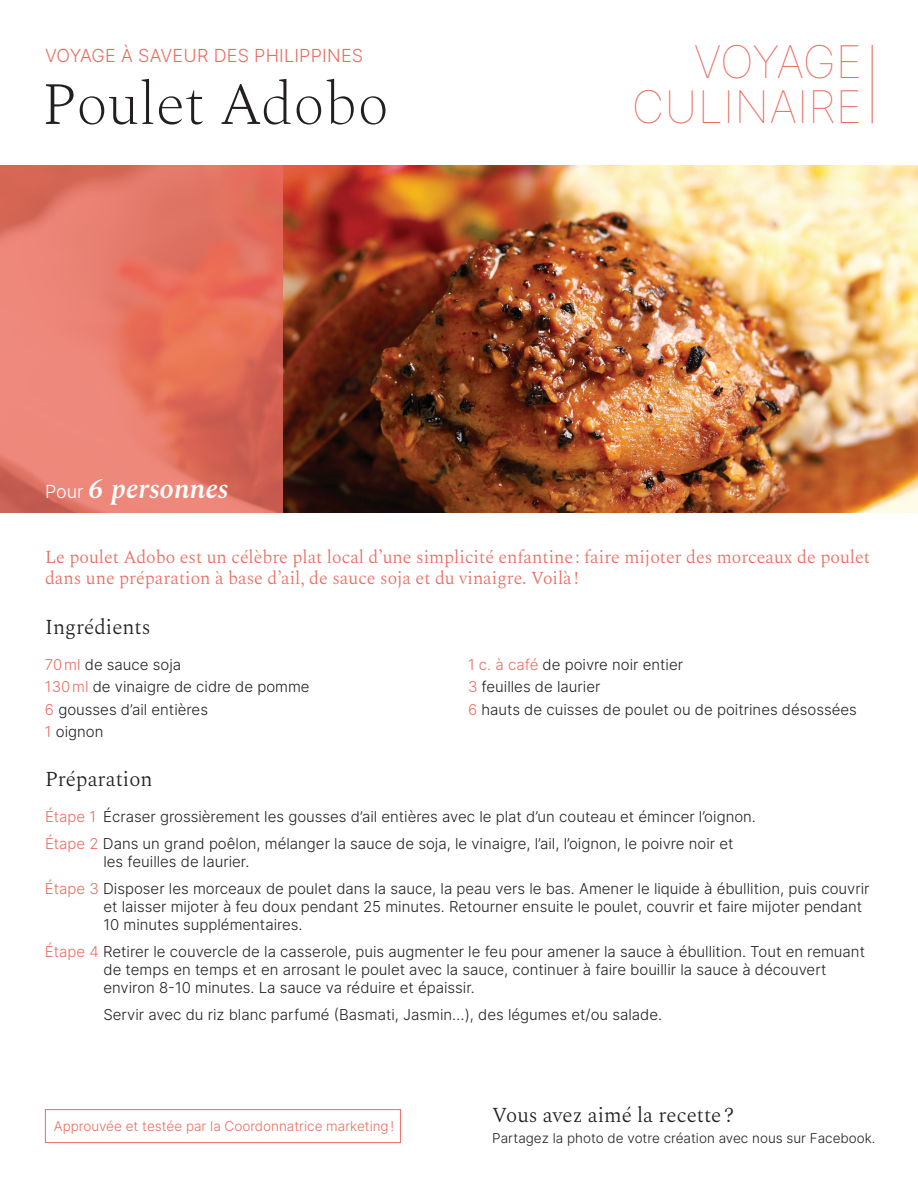
<style>
.page{position:relative;width:918px;height:1188px;background:#fff}
.page>*{position:absolute;margin:0;border:0;box-sizing:border-box;transform-origin:0 0}
.t1{font:200 60px "Spectral";color:#231f20}
.t2{font:45px/45px "Inter Thin BETA";color:#ea6c61;text-align:right}
.t3{font:italic 600 28.5px "Spectral";color:#fff}
.t4{font:300 21px "Spectral";color:#231f20}
.t5{font:300 18px/21px "Spectral";color:#ea6c61}
.t6{font:18px "Inter Light BETA";letter-spacing:.01em;color:#ea6c61}
.t7{font:15px/22.5px "Inter Light BETA";color:#231f20}
.t8{font:13.5px "Inter Light BETA";color:#231f20}
.t9{font:13.5px "Inter Light BETA";color:#ea6c61}
.s1{font-family:"Inter Light BETA";font-weight:400;font-style:normal;font-size:18px}
.s2{color:#ea6c61}
</style>
<div class="page">
<img style="left:283px;top:165px;width:635px;height:348px">
<hr style="left:872px;top:45px;width:1px;height:78px;background:#ea6c61">
<svg style="left:0;top:165px;width:283px;height:348px;background:#e47666"></svg>
<div style="left:45px;top:1109px;width:356px;height:34px;border:1px solid #ea6c61"></div>
<p class="t6" style="left:45px;top:43px;width:320px">VOYAGE À SAVEUR DES PHILIPPINES</p>
<h1 class="t1" style="left:42px;top:61px;width:348px">Poulet Adobo</h1>
<h3 class="t3" style="left:45px;top:468px;width:185px"><span class="s1">Pour</span> 6 personnes</h3>
<h2 class="t2" style="left:632px;top:37px;width:232px">VOYAGE<br>CULINAIRE</h2>
<p class="t5" style="left:45px;top:546px;width:827px">Le poulet Adobo est un célèbre plat local d’une simplicité enfantine : faire mijoter des morceaux de poulet dans une préparation à base d’ail, de sauce soja et du vinaigre. Voilà !</p>
<h3 class="t4" style="left:45px;top:612px;width:107px">Ingrédients</h3>
<p class="t7" style="left:45px;top:652px;width:266px"><span class="s2">70ml</span> de sauce soja<br><span class="s2">130ml</span> de vinaigre de cidre de pomme<br><span class="s2">6</span> gousses d’ail entières<br><span class="s2">1</span> oignon</p>
<p class="t7" style="left:468px;top:652px;width:390px"><span class="s2">1 c. à café</span> de poivre noir entier<br><span class="s2">3</span> feuilles de laurier<br><span class="s2">6</span> hauts de cuisses de poulet ou de poitrines désossées</p>
<h3 class="t4" style="left:45px;top:764px;width:109px">Préparation</h3>
<p class="t7" style="left:45px;top:803px;width:712px;line-height:27px"><span class="s2">Étape 1</span> Écraser grossièrement les gousses d’ail entières avec le plat d’un couteau et émincer l’oignon.<br><span class="s2">Étape 2</span> Dans un grand poêlon, mélanger la sauce de soja, le vinaigre, l’ail, l’oignon, le poivre noir et</p>
<p class="t7" style="left:45px;top:848px;width:826px;line-height:27px;text-indent:59px">les feuilles de laurier.<br><span class="s2">Étape 3</span> Disposer les morceaux de poulet dans la sauce, la peau vers le bas. Amener le liquide à ébullition, puis couvrir</p>
<p class="t7" style="left:104px;top:897px;width:760px;line-height:18px">et laisser mijoter à feu doux pendant 25 minutes. Retourner ensuite le poulet, couvrir et faire mijoter pendant<br>10 minutes supplémentaires.</p>
<p class="t7" style="left:104px;top:942px;width:763px;line-height:18px;text-indent:-59px"><span class="s2">Étape 4</span> Retirer le couvercle de la casserole, puis augmenter le feu pour amener la sauce à ébullition. Tout en remuant de temps en temps et en arrosant le poulet avec la sauce, continuer à faire bouillir la sauce à découvert environ 8-10 minutes. La sauce va réduire et épaissir.</p>
<p class="t7" style="left:104px;top:1003px;width:560px">Servir avec du riz blanc parfumé (Basmati, Jasmin…), des légumes et/ou salade.</p>
<p class="t9" style="left:54px;top:1116px;width:342px">Approuvée et testée par la Coordonnatrice marketing!</p>
<h3 class="t4" style="left:492px;top:1100px;width:243px">Vous avez aimé la recette ?</h3>
<p class="t8" style="left:492px;top:1129px;width:385px">Partagez la photo de votre création avec nous sur Facebook.</p>
</div>
